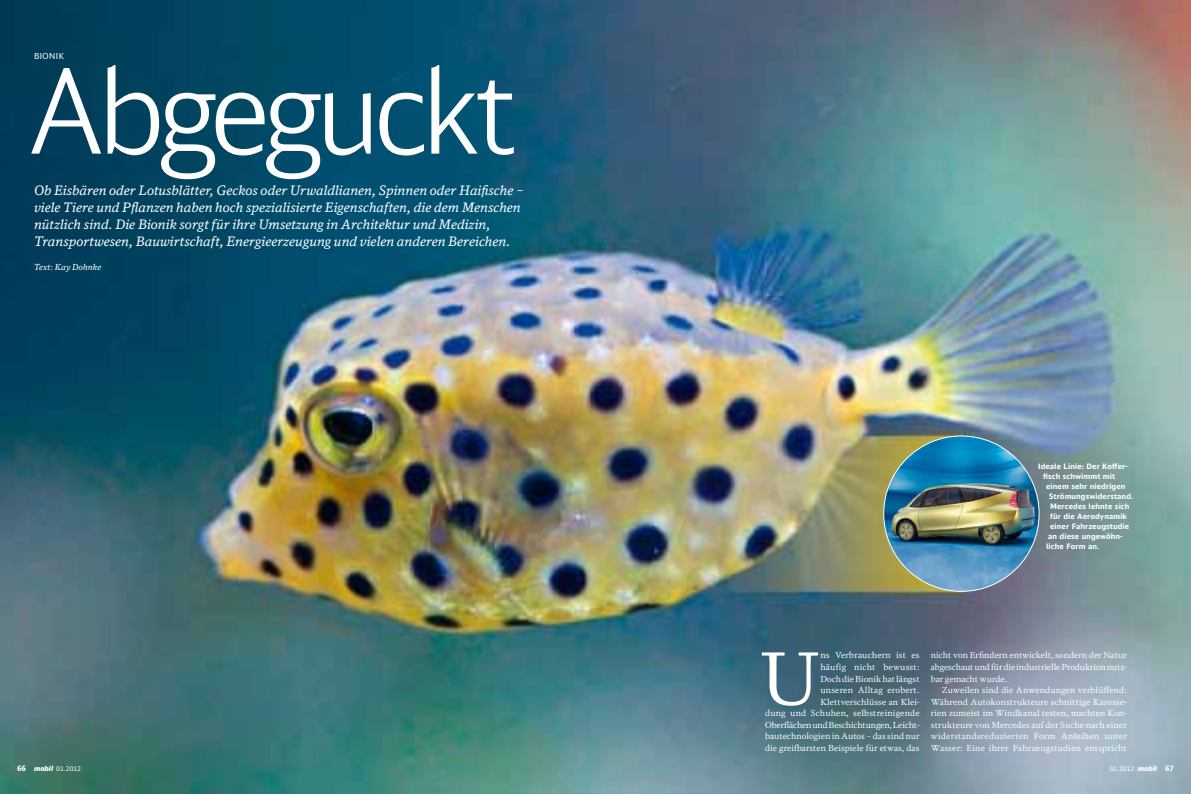
<style>
.page{position:relative;width:1191px;height:794px;background:#fff}
.page>*{position:absolute;margin:0;border:0;box-sizing:border-box;transform-origin:0 0}
.t1{font:300 116.9px "DB Head";letter-spacing:-.04em;color:#fff}
.t2{font:71.4px "DB Serif";color:#fff}
.t3{font:italic 13px/17px "DB News";letter-spacing:.005em;color:#fff}
.t4{font:8.3px/11.5px "DB Serif";color:#fff;text-align:justify}
.t5{font:italic 8.3px "DB News";letter-spacing:.005em;color:#fff}
.t6{font:8.3px "DB Head";color:#fff}
.t7{font:700 7.5px "DB Sans Alternate";letter-spacing:.01em;color:#fff}
.t8{font:6.5px "DB Sans";letter-spacing:-.01em;color:#fff}
.s1{font-weight:700;font-size:7.5px}
.s2{font-family:"DB Head";font-weight:900;font-style:italic;font-size:7px}
</style>
<div class="page">
<img style="left:0;top:0;width:1190px;height:793px">
<img style="left:883px;top:436px;width:156px;height:155px;border-radius:78px">
<p class="t6" style="left:34px;top:50px;width:31px">Bionik</p>
<h1 class="t1" style="left:30px;top:40px;width:487px">Abgeguckt</h1>
<p class="t3" style="left:34px;top:182px;width:491px">Ob Eisbären oder Lotusblätter, Geckos oder Urwaldlianen, Spinnen oder Haifische – viele Tiere und Pflanzen haben hoch spezialisierte Eigenschaften, die dem Menschen nützlich sind. Die Bionik sorgt für ihre Umsetzung in Architektur und Medizin, Transportwesen, Bauwirtschaft, Energieerzeugung und vielen anderen Bereichen.</p>
<p class="t5" style="left:34px;top:262px;width:69px">Text: Kay Dohnke</p>
<p class="t7" style="left:1038px;top:462px;width:91px">Ideale Linie: Der Koffer-</p>
<p class="t7" style="left:1043px;top:472px;width:74px">fisch schwimmt mit</p>
<p class="t7" style="left:1046px;top:482px;width:81px">einem sehr niedrigen</p>
<p class="t7" style="left:1049px;top:492px;width:86px">Strömungswiderstand.</p>
<p class="t7" style="left:1050px;top:502px;width:81px">Mercedes lehnte sich</p>
<p class="t7" style="left:1050px;top:512px;width:78px">für die Aerodynamik</p>
<p class="t7" style="left:1050px;top:522px;width:81px">einer Fahrzeugstudie</p>
<p class="t7" style="left:1048px;top:532px;width:76px">an diese ungewöhn-</p>
<p class="t7" style="left:1046px;top:542px;width:55px">liche Form an.</p>
<p class="t4" style="left:765px;top:649px;width:156px;text-align:right">ns Verbrauchern ist es<br>häufig nicht bewusst:<br>Doch die Bionik hat längst<br>unseren Alltag erobert.<br>Klettverschlüsse an Klei-<br>dung und Schuhen, selbstreinigende<br>Oberflächen und Beschichtungen, Leicht&shy;bautechnologien in Autos – das sind nur die greifbarsten Beispiele für etwas, das</p>
<h2 class="t2" style="left:759px;top:634px;width:62px">U</h2>
<p class="t4" style="left:931px;top:649px;width:197px">nicht von Erfindern entwickelt, sondern der Natur abgeschaut und für die industrielle Produktion nutz&shy;bar gemacht wurde.</p>
<p class="t4" style="left:931px;top:684px;width:197px;text-indent:11px">Zuweilen sind die Anwendungen verblüffend:<br>Während Autokonstrukteure schnittige Karosse&shy;rien zumeist im Windkanal testen, machten Kon&shy;strukteure von Mercedes auf der Suche nach einer widerstandsreduzierten Form Anleihen unter Wasser: Eine ihrer Fahrzeugstudien entspricht</p>
<p class="t8" style="left:17px;top:765px;width:66px"><span class="s1">66</span> <span class="s2">mobil</span> 01.2012</p>
<p class="t8" style="left:1109px;top:765px;width:66px">01.2012 <span class="s2">mobil</span> <span class="s1">67</span></p>
</div>
